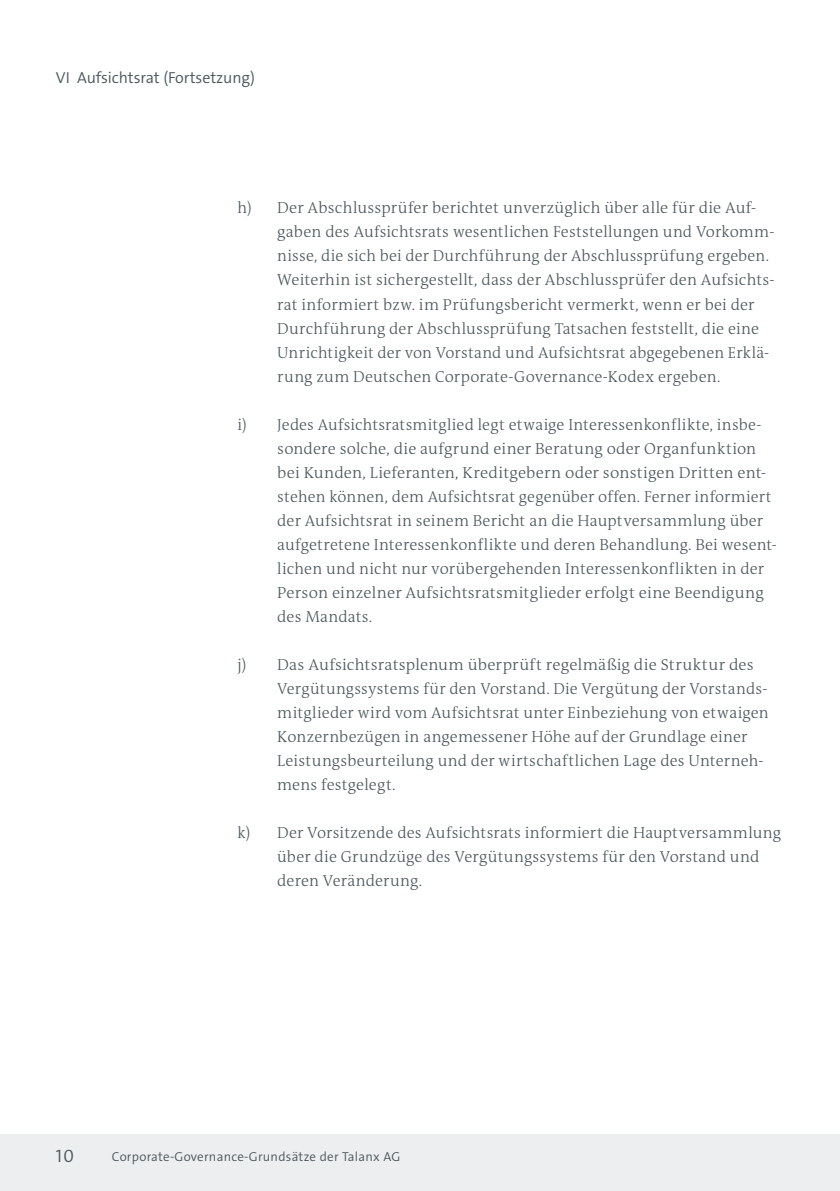
<style>
.page{position:relative;width:840px;height:1191px;background:#fff}
.page>*{position:absolute;margin:0;border:0;box-sizing:border-box;transform-origin:0 0}
.t1{font:18px "The Sans LP4 Se Lig";color:#4b565b}
.t2{font:300 16px/24px "The Antiqua B W3";letter-spacing:.01em;color:#4b565b}
.t3{font:16px "The Sans LP4 Se Lig";letter-spacing:-.005em;color:#4b565b}
.t4{font:13px "The Sans LP4 Se Lig";letter-spacing:.02em;color:#4b565b}
</style>
<div class="page">
<div style="left:0;top:1134px;width:839px;height:57px;background:#edeeef"></div>
<p class="t3" style="left:56px;top:68px;width:200px">VI Aufsichtsrat (Fortsetzung)</p>
<p class="t2" style="left:277px;top:196px;width:498px;text-indent:-40px">h) Der Abschlussprüfer berichtet unverzüglich über alle für die Auf&shy;gaben des Aufsichtsrats wesentlichen Feststellungen und Vorkomm&shy;nisse, die sich bei der Durchführung der Abschlussprüfung ergeben.<br>Weiterhin ist sichergestellt, dass der Abschlussprüfer den Aufsichts&shy;rat informiert bzw. im Prüfungsbericht vermerkt, wenn er bei der Durchführung der Abschlussprüfung Tatsachen feststellt, die eine Unrichtigkeit der von Vorstand und Aufsichtsrat abgegebenen Erklä&shy;rung zum Deutschen Corporate-Governance-Kodex ergeben.</p>
<p class="t2" style="left:277px;top:412px;width:501px;text-indent:-40px">i) Jedes Aufsichtsratsmitglied legt etwaige Interessenkonflikte, insbe&shy;sondere solche, die aufgrund einer Beratung oder Organfunktion bei Kunden, Lieferanten, Kreditgebern oder sonstigen Dritten ent&shy;stehen können, dem Aufsichtsrat gegenüber offen. Ferner informiert der Aufsichtsrat in seinem Bericht an die Hauptversammlung über aufgetretene Interessenkonflikte und deren Behandlung. Bei wesent&shy;lichen und nicht nur vorübergehenden Interessenkonflikten in der Person einzelner Aufsichtsratsmitglieder erfolgt eine Beendigung des Mandats.</p>
<p class="t2" style="left:277px;top:652px;width:492px;text-indent:-40px">j) Das Aufsichtsratsplenum überprüft regelmäßig die Struktur des Vergütungssystems für den Vorstand. Die Vergütung der Vorstands&shy;mitglieder wird vom Aufsichtsrat unter Einbeziehung von etwaigen Konzernbezügen in angemessener Höhe auf der Grundlage einer Leistungsbeurteilung und der wirtschaftlichen Lage des Unterneh&shy;mens festgelegt.</p>
<p class="t2" style="left:277px;top:820px;width:505px;text-indent:-40px">k) Der Vorsitzende des Aufsichtsrats informiert die Hauptversammlung über die Grundzüge des Vergütungssystems für den Vorstand und deren Veränderung.</p>
<p class="t1" style="left:56px;top:1144px;width:20px">10</p>
<p class="t4" style="left:112px;top:1148px;width:290px">Corporate-Governance-Grundsätze der Talanx AG</p>
</div>
